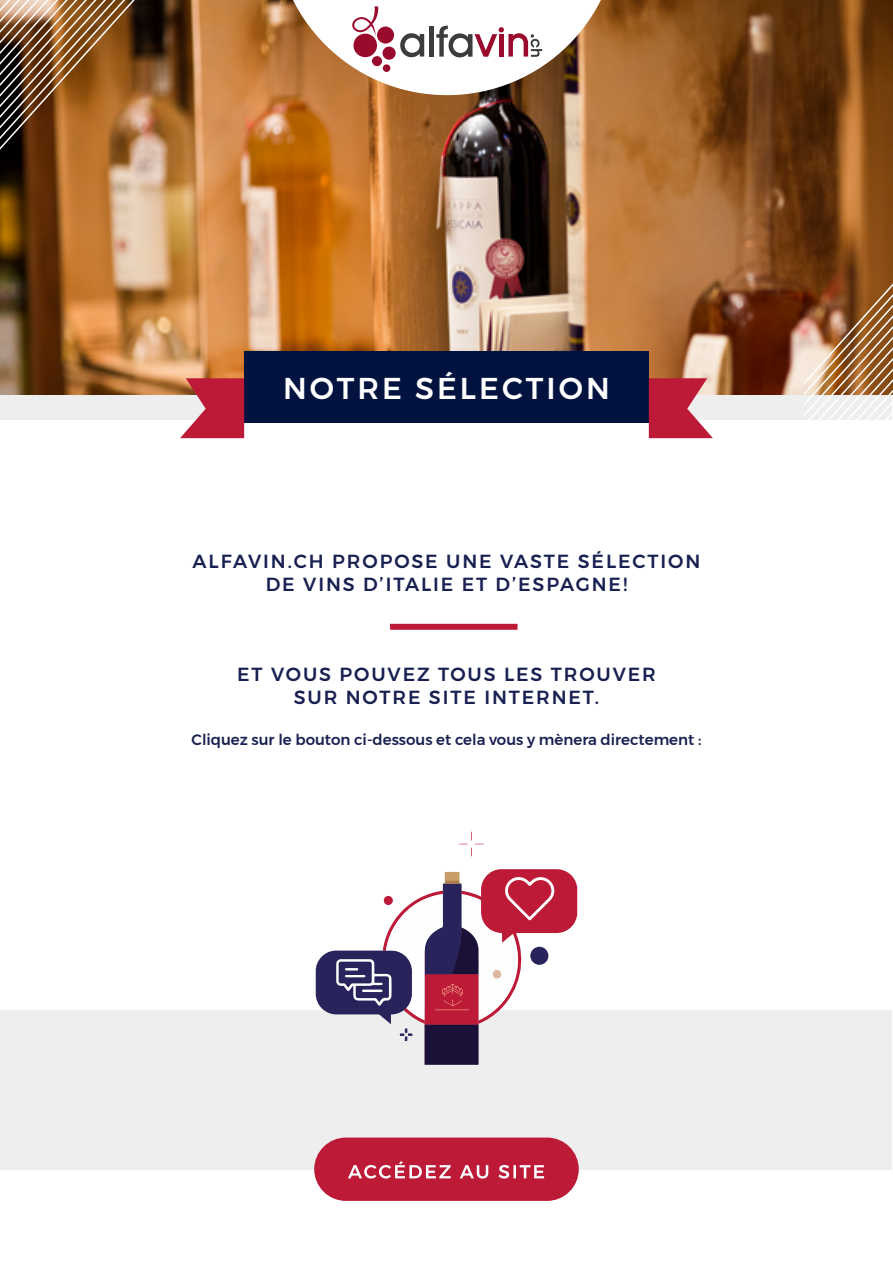
<style>
.page{position:relative;width:893px;height:1263px;background:#fff}
.page>*{position:absolute;margin:0;border:0;box-sizing:border-box;transform-origin:0 0}
.t1{font:500 30px "Montserrat";letter-spacing:.1em;color:#fff}
.t2{font:500 18.9px/22.6px "Montserrat";letter-spacing:.1em;color:#182051;text-align:center}
.t3{font:500 15px "Montserrat";color:#182051}
</style>
<div class="page">
<div style="left:1px;top:394px;width:891px;height:25px;background:#eee"></div>
<div style="left:1px;top:1010px;width:891px;height:159px;background:#eee"></div>
<img style="left:0;top:0;width:893px;height:395px">
<div style="left:244px;top:351px;width:405px;height:71px;background:#02133f"></div>
<svg style="left:649px;top:378px;width:64px;height:60px"></svg>
<svg style="left:180px;top:378px;width:64px;height:60px"></svg>
<svg style="left:802px;top:216px;width:91px;height:204px;background:#a27550"></svg>
<svg style="left:0;top:0;width:137px;height:166px;background:#8b5d33"></svg>
<div style="left:390px;top:624px;width:128px;height:6px;background:#bd1a38"></div>
<svg style="left:459px;top:832px;width:25px;height:24px"></svg>
<svg style="left:316px;top:869px;width:261px;height:196px"></svg>
<div style="left:314px;top:1137px;width:265px;height:64px;background:#bd1a38;border-radius:32px"></div>
<svg style="left:348px;top:1161px;width:196px;height:17px"></svg>
<svg style="left:275px;top:0;width:344px;height:95px"></svg>
<h1 class="t1" style="left:283px;top:365px;width:328px">NOTRE SÉLECTION</h1>
<p class="t2" style="left:193px;top:550px;width:509px">ALFAVIN.CH PROPOSE UNE VASTE SÉLECTION<br>DE VINS D’ITALIE ET D’ESPAGNE!</p>
<p class="t2" style="left:237px;top:663px;width:420px">ET VOUS POUVEZ TOUS LES TROUVER<br>SUR NOTRE SITE INTERNET.</p>
<p class="t3" style="left:192px;top:728px;width:511px">Cliquez sur le bouton ci-dessous et cela vous y mènera directement :</p>
</div>
